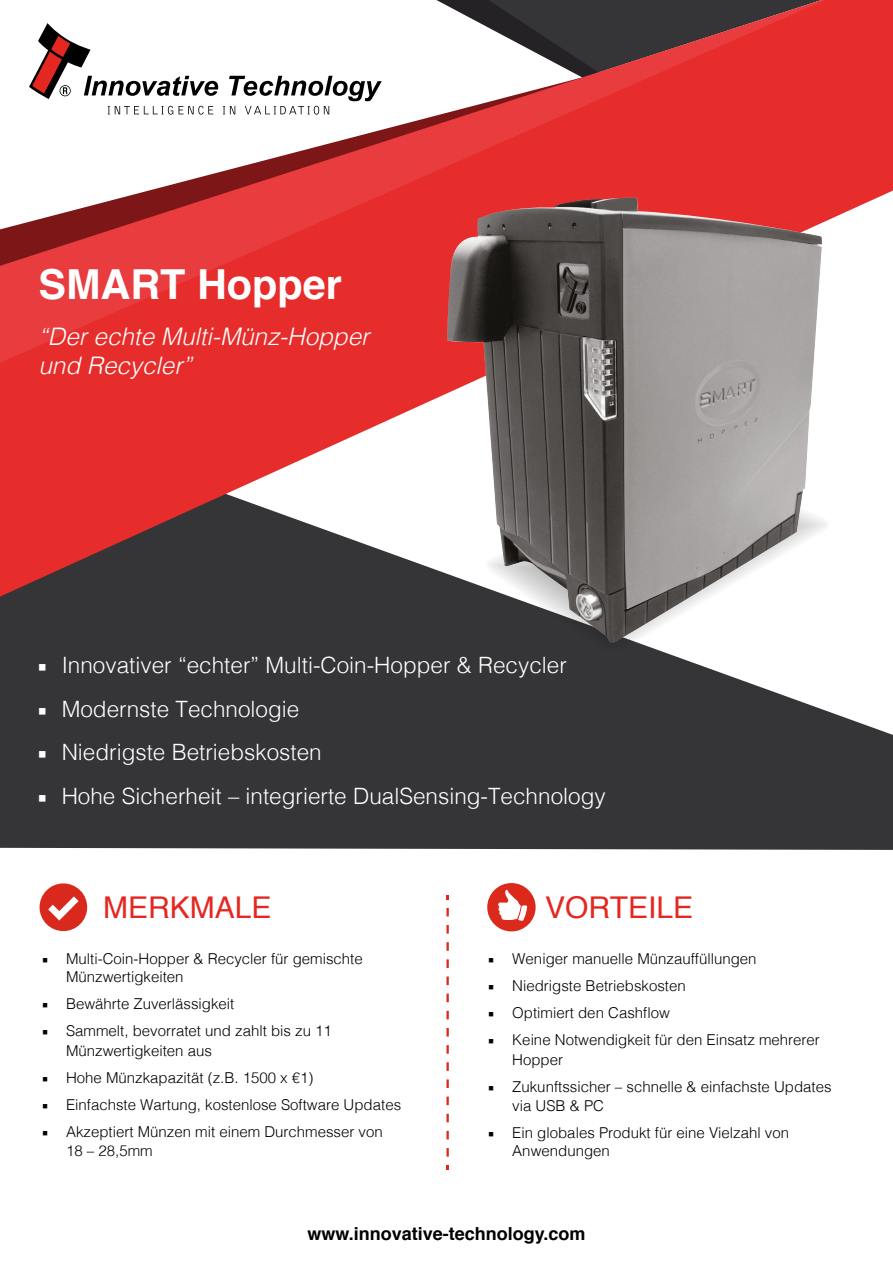
<style>
.page{position:relative;width:893px;height:1263px;background:#fff}
.page>*{position:absolute;margin:0;border:0;box-sizing:border-box;transform-origin:0 0}
.t1{font:700 41.4px "Helvetica";color:#fff}
.t2{font:30px "Helvetica";color:#e52721}
.t3{font:italic 300 24.15px/29.1px "Helvetica";color:#fff}
.t4{font:300 22.5px "Helvetica";color:#fff}
.t5{font:700 18px "Helvetica";color:#000}
.t6{font:300 15px/19.5px "Helvetica";color:#000}
.s1{font-family:"Minion Pro";font-weight:400}
</style>
<div class="page">
<div style="left:0;top:597px;width:893px;height:253px;background:#353436"></div>
<svg style="left:0;top:0;width:893px;height:597px;fill:#e62d2b"></svg>
<svg style="left:0;top:0;width:825px;height:363px;fill:#e62d2b"></svg>
<svg style="left:446px;top:895px;width:3px;height:4px"></svg>
<svg style="left:446px;top:1148px;width:3px;height:9px"></svg>
<svg style="left:446px;top:1131px;width:3px;height:8px"></svg>
<svg style="left:446px;top:1114px;width:3px;height:8px"></svg>
<svg style="left:446px;top:1096px;width:3px;height:9px"></svg>
<svg style="left:446px;top:1079px;width:3px;height:9px"></svg>
<svg style="left:446px;top:1062px;width:3px;height:9px"></svg>
<svg style="left:446px;top:1045px;width:3px;height:9px"></svg>
<svg style="left:446px;top:1028px;width:3px;height:8px"></svg>
<svg style="left:446px;top:1011px;width:3px;height:8px"></svg>
<svg style="left:446px;top:994px;width:3px;height:8px"></svg>
<svg style="left:446px;top:976px;width:3px;height:9px"></svg>
<svg style="left:446px;top:959px;width:3px;height:9px"></svg>
<svg style="left:446px;top:942px;width:3px;height:9px"></svg>
<svg style="left:446px;top:925px;width:3px;height:8px"></svg>
<svg style="left:446px;top:908px;width:3px;height:8px"></svg>
<svg style="left:446px;top:1165px;width:3px;height:4px"></svg>
<svg style="left:40px;top:883px;width:47px;height:48px"></svg>
<svg style="left:487px;top:883px;width:49px;height:48px"></svg>
<svg style="left:29px;top:0;width:792px;height:115px"></svg>
<svg style="left:476px;top:475px;width:363px;height:178px"></svg>
<img style="left:447px;top:198px;width:375px;height:446px">
<h1 class="t1" style="left:38px;top:251px;width:305px">SMART Hopper</h1>
<h3 class="t3" style="left:38px;top:320px;width:332px">“Der echte Multi-Münz-Hopper und Recycler”</h3>
<h3 class="t4" style="left:38px;top:646px;width:531px"><span class="s1">■</span> Innovativer “echter” Multi-Coin-Hopper &amp; Recycler</h3>
<h3 class="t4" style="left:38px;top:689px;width:263px"><span class="s1">■</span> Modernste Technologie</h3>
<h3 class="t4" style="left:38px;top:733px;width:286px"><span class="s1">■</span> Niedrigste Betriebskosten</h3>
<h3 class="t4" style="left:38px;top:776px;width:569px"><span class="s1">■</span> Hohe Sicherheit – integrierte DualSensing-Technology</h3>
<h2 class="t2" style="left:103px;top:885px;width:170px">MERKMALE</h2>
<h2 class="t2" style="left:545px;top:885px;width:149px">VORTEILE</h2>
<p class="t6" style="left:66px;top:949px;width:298px;line-height:18px;text-indent:-24px"><span class="s1">■</span> Multi-Coin-Hopper &amp; Recycler für gemischte<br>Münzwertigkeiten</p>
<p class="t6" style="left:42px;top:993px;width:194px"><span class="s1">■</span> Bewährte Zuverlässigkeit</p>
<p class="t6" style="left:66px;top:1020px;width:267px;text-indent:-24px"><span class="s1">■</span> Sammelt, bevorratet und zahlt bis zu 11<br>Münzwertigkeiten aus</p>
<p class="t6" style="left:42px;top:1067px;width:273px"><span class="s1">■</span> Hohe Münzkapazität (z.B. 1500 x €1)</p>
<p class="t6" style="left:42px;top:1094px;width:361px"><span class="s1">■</span> Einfachste Wartung, kostenlose Software Updates</p>
<p class="t6" style="left:66px;top:1121px;width:318px;text-indent:-24px"><span class="s1">■</span> Akzeptiert Münzen mit einem Durchmesser von<br>18 – 28,5mm</p>
<p class="t6" style="left:488px;top:948px;width:270px"><span class="s1">■</span> Weniger manuelle Münzauffüllungen</p>
<p class="t6" style="left:488px;top:975px;width:199px"><span class="s1">■</span> Niedrigste Betriebskosten</p>
<p class="t6" style="left:488px;top:1002px;width:183px"><span class="s1">■</span> Optimiert den Cashflow</p>
<p class="t6" style="left:512px;top:1029px;width:309px;text-indent:-24px"><span class="s1">■</span> Keine Notwendigkeit für den Einsatz mehrerer<br>Hopper</p>
<p class="t6" style="left:512px;top:1076px;width:321px;text-indent:-24px"><span class="s1">■</span> Zukunftssicher – schnelle &amp; einfachste Updates via USB &amp; PC</p>
<p class="t6" style="left:512px;top:1123px;width:278px;line-height:18px;text-indent:-24px"><span class="s1">■</span> Ein globales Produkt für eine Vielzahl von<br>Anwendungen</p>
<p class="t5" style="left:307px;top:1219px;width:280px">www.innovative-technology.com</p>
</div>
